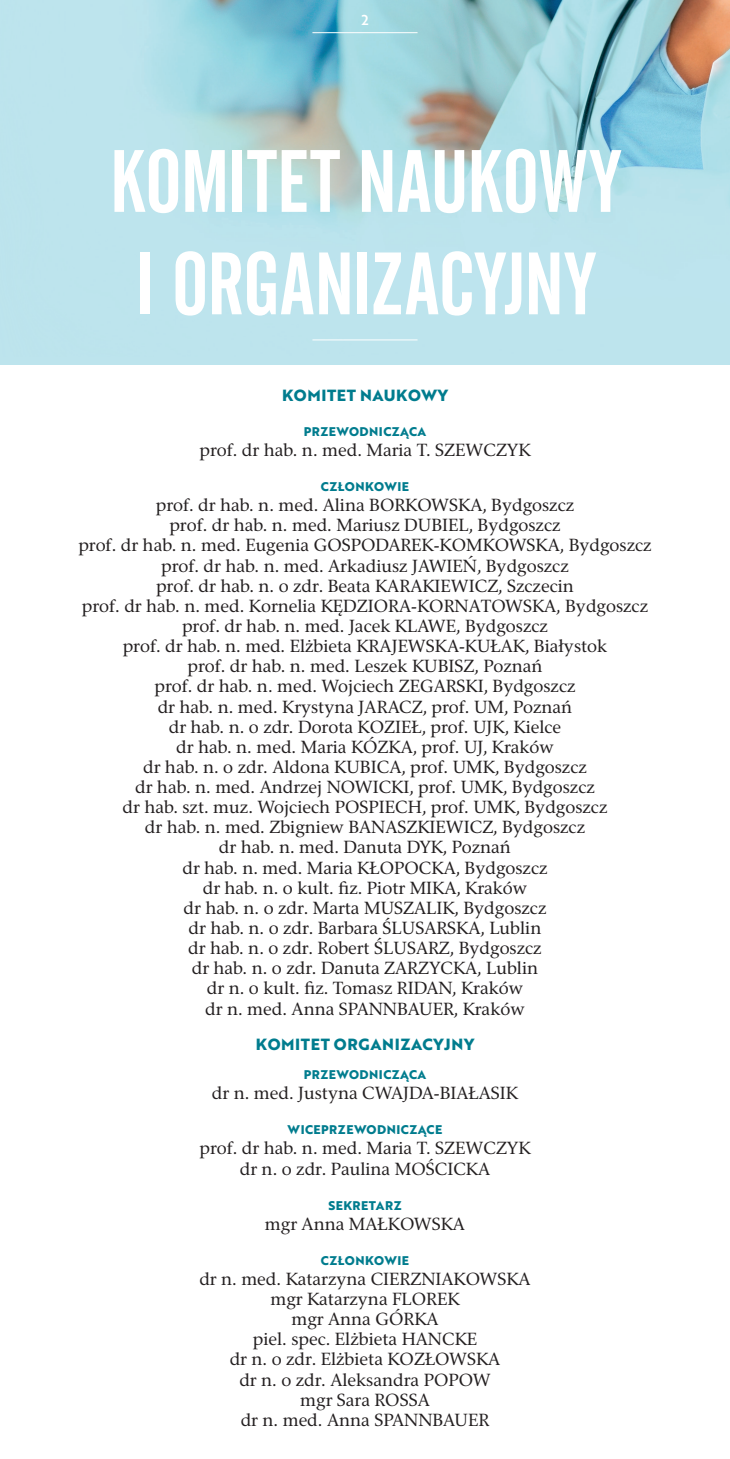
<style>
.page{position:relative;width:730px;height:1459px;background:#fff}
.page>*{position:absolute;margin:0;border:0;box-sizing:border-box;transform-origin:0 0}
.t1{font:87.5px "Alternate Gothic No 2 EU Normal";letter-spacing:-.005em;color:#fff}
.t2{font:17.5px "Rashel EFN";color:#231f20}
._3_inf_org_TYTUŁ{font:700 15.75px "Brother 1816 Extra";letter-spacing:.04em;color:#007c8e}
.t3{font:14px "Brother 1816 Medium";color:#fff}
._3_inf_org_TYTUŁ-2{font:700 12.25px "Brother 1816 Extra";letter-spacing:.04em;color:#007c8e}
</style>
<div class="page">
<hr style="left:729px;top:0;width:1px;height:365px;background:#bde4ed">
<div style="left:0;top:0;width:729px;height:365px;background:#bde4ed"></div>
<img style="left:152px;top:0;width:577px;height:341px">
<hr style="left:312px;top:32px;width:105px;height:1px;background:#fff">
<hr style="left:312px;top:339px;width:105px;height:1px;background:#fff">
<p class="t3" style="left:361px;top:9px;width:9px">2</p>
<p class="t1" style="left:109px;top:133px;width:512px">KOMITET NAUKOWY</p>
<p class="t1" style="left:135px;top:235px;width:462px">I ORGANIZACYJNY</p>
<p class="_3_inf_org_TYTUŁ" style="left:282px;top:383px;width:167px">KOMITET NAUKOWY</p>
<p class="_3_inf_org_TYTUŁ-2" style="left:303px;top:422px;width:124px">PRZEWODNICZĄCA</p>
<p class="t2" style="left:199px;top:439px;width:332px">prof. dr hab. n. med. Maria T. SZEWCZYK</p>
<p class="_3_inf_org_TYTUŁ-2" style="left:321px;top:477px;width:90px">CZŁONKOWIE</p>
<p class="t2" style="left:156px;top:494px;width:419px">prof. dr hab. n. med. Alina BORKOWSKA, Bydgoszcz</p>
<p class="t2" style="left:169px;top:514px;width:392px">prof. dr hab. n. med. Mariusz DUBIEL, Bydgoszcz</p>
<p class="t2" style="left:78px;top:534px;width:574px">prof. dr hab. n. med. Eugenia GOSPODAREK-KOMKOWSKA, Bydgoszcz</p>
<p class="t2" style="left:161px;top:554px;width:409px">prof. dr hab. n. med. Arkadiusz JAWIEŃ, Bydgoszcz</p>
<p class="t2" style="left:156px;top:575px;width:419px">prof. dr hab. n. o zdr. Beata KARAKIEWICZ, Szczecin</p>
<p class="t2" style="left:82px;top:595px;width:567px">prof. dr hab. n. med. Kornelia KĘDZIORA-KORNATOWSKA, Bydgoszcz</p>
<p class="t2" style="left:182px;top:615px;width:367px">prof. dr hab. n. med. Jacek KLAWE, Bydgoszcz</p>
<p class="t2" style="left:123px;top:635px;width:486px">prof. dr hab. n. med. Elżbieta KRAJEWSKA-KUŁAK, Białystok</p>
<p class="t2" style="left:187px;top:655px;width:356px">prof. dr hab. n. med. Leszek KUBISZ, Poznań</p>
<p class="t2" style="left:154px;top:675px;width:422px">prof. dr hab. n. med. Wojciech ZEGARSKI, Bydgoszcz</p>
<p class="t2" style="left:158px;top:695px;width:416px">dr hab. n. med. Krystyna JARACZ, prof. UM, Poznań</p>
<p class="t2" style="left:169px;top:715px;width:394px">dr hab. n. o zdr. Dorota KOZIEŁ, prof. UJK, Kielce</p>
<p class="t2" style="left:176px;top:736px;width:379px">dr hab. n. med. Maria KÓZKA, prof. UJ, Kraków</p>
<p class="t2" style="left:143px;top:756px;width:445px">dr hab. n. o zdr. Aldona KUBICA, prof. UMK, Bydgoszcz</p>
<p class="t2" style="left:135px;top:776px;width:461px">dr hab. n. med. Andrzej NOWICKI, prof. UMK, Bydgoszcz</p>
<p class="t2" style="left:122px;top:796px;width:486px">dr hab. szt. muz. Wojciech POSPIECH, prof. UMK, Bydgoszcz</p>
<p class="t2" style="left:145px;top:816px;width:441px">dr hab. n. med. Zbigniew BANASZKIEWICZ, Bydgoszcz</p>
<p class="t2" style="left:219px;top:836px;width:293px">dr hab. n. med. Danuta DYK, Poznań</p>
<p class="t2" style="left:182px;top:856px;width:366px">dr hab. n. med. Maria KŁOPOCKA, Bydgoszcz</p>
<p class="t2" style="left:203px;top:876px;width:326px">dr hab. n. o kult. fiz. Piotr MIKA, Kraków</p>
<p class="t2" style="left:183px;top:897px;width:364px">dr hab. n. o zdr. Marta MUSZALIK, Bydgoszcz</p>
<p class="t2" style="left:188px;top:917px;width:354px">dr hab. n. o zdr. Barbara ŚLUSARSKA, Lublin</p>
<p class="t2" style="left:188px;top:937px;width:355px">dr hab. n. o zdr. Robert ŚLUSARZ, Bydgoszcz</p>
<p class="t2" style="left:192px;top:957px;width:348px">dr hab. n. o zdr. Danuta ZARZYCKA, Lublin</p>
<p class="t2" style="left:207px;top:977px;width:317px">dr n. o kult. fiz. Tomasz RIDAN, Kraków</p>
<p class="t2" style="left:205px;top:997px;width:321px">dr n. med. Anna SPANNBAUER, Kraków</p>
<p class="_3_inf_org_TYTUŁ" style="left:256px;top:1031px;width:220px">KOMITET ORGANIZACYJNY</p>
<p class="_3_inf_org_TYTUŁ-2" style="left:303px;top:1065px;width:124px">PRZEWODNICZĄCA</p>
<p class="t2" style="left:212px;top:1082px;width:307px">dr n. med. Justyna CWAJDA-BIAŁASIK</p>
<p class="_3_inf_org_TYTUŁ-2" style="left:287px;top:1120px;width:156px">WICEPRZEWODNICZĄCE</p>
<p class="t2" style="left:199px;top:1137px;width:332px">prof. dr hab. n. med. Maria T. SZEWCZYK</p>
<p class="t2" style="left:240px;top:1157px;width:252px">dr n. o zdr. Paulina MOŚCICKA</p>
<p class="_3_inf_org_TYTUŁ-2" style="left:328px;top:1195px;width:75px">SEKRETARZ</p>
<p class="t2" style="left:265px;top:1212px;width:201px">mgr Anna MAŁKOWSKA</p>
<p class="_3_inf_org_TYTUŁ-2" style="left:321px;top:1250px;width:90px">CZŁONKOWIE</p>
<p class="t2" style="left:199px;top:1267px;width:332px">dr n. med. Katarzyna CIERZNIAKOWSKA</p>
<p class="t2" style="left:270px;top:1288px;width:190px">mgr Katarzyna FLOREK</p>
<p class="t2" style="left:291px;top:1308px;width:148px">mgr Anna GÓRKA</p>
<p class="t2" style="left:253px;top:1328px;width:226px">piel. spec. Elżbieta HANCKE</p>
<p class="t2" style="left:229px;top:1348px;width:272px">dr n. o zdr. Elżbieta KOZŁOWSKA</p>
<p class="t2" style="left:239px;top:1368px;width:252px">dr n. o zdr. Aleksandra POPOW</p>
<p class="t2" style="left:300px;top:1388px;width:131px">mgr Sara ROSSA</p>
<p class="t2" style="left:240px;top:1408px;width:250px">dr n. med. Anna SPANNBAUER</p>
</div>
